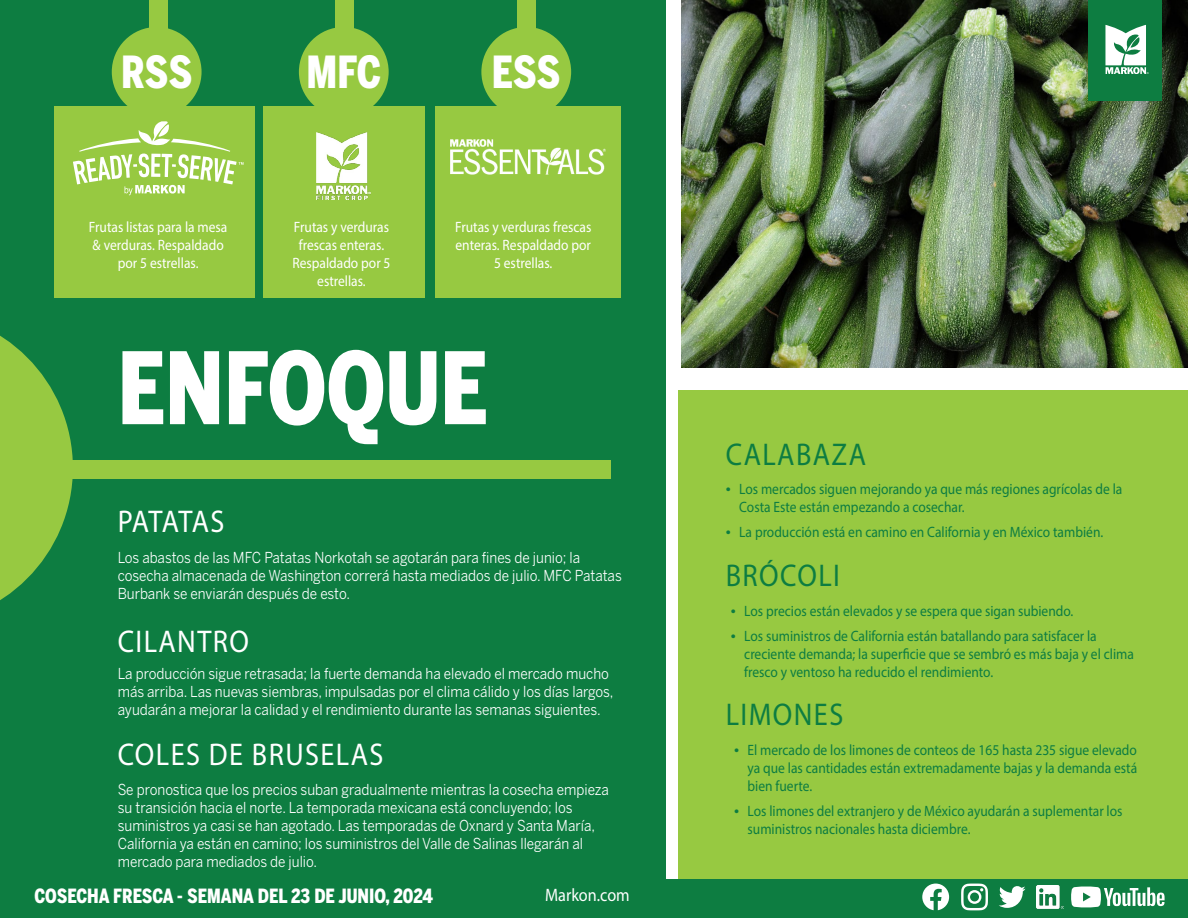
<style>
.page{position:relative;width:1188px;height:918px;background:#fff}
.page>*{position:absolute;margin:0;border:0;box-sizing:border-box;transform-origin:0 0}
.t1{font:900 98.7px "Benton Sans Cond";color:#fff;scale:.9 1}
.t2{font:900 43.95px "Benton Sans Cond";letter-spacing:-.01em;color:#fff;scale:.9 1}
.t3{font:31.5px "Myriad Pro";letter-spacing:.05em;color:#fff;scale:.9 1}
.t4{font:31.5px "Myriad Pro";letter-spacing:.05em;color:#0d7d41;scale:.9 1}
.t5{font:31.5px "Myriad Pro";letter-spacing:-.025em;color:#fff;scale:.9 1}
.t6{font:900 19.5px "Benton Sans Cond";color:#fff;scale:.9 1}
.t7{font:18px "Myriad Pro";color:#fff;scale:.9 1}
.t8{font:15px/18px "Benton Sans";color:#fff;scale:.9 1}
.t9{font:15px/18px "Myriad Pro";color:#0d7d41;scale:.9 1}
.t10{font:15px/18px "Myriad Pro";color:#fff;text-align:center;scale:.9 1}
.s1{font-size:18px}
</style>
<div class="page">
<img style="left:681px;top:0;width:507px;height:368px">
<div style="left:0;top:0;width:665px;height:918px;background:#0d7d41"></div>
<div style="left:1089px;top:0;width:73px;height:100px;background:#0d7d41"></div>
<svg style="left:0;top:335px;width:73px;height:265px"></svg>
<div style="left:0;top:461px;width:610px;height:18px;background:#97c941"></div>
<div style="left:678px;top:390px;width:510px;height:528px;background:#97c941"></div>
<div style="left:0;top:879px;width:1188px;height:39px;background:#0d7d41"></div>
<svg style="left:922px;top:884px;width:27px;height:26px"></svg>
<svg style="left:961px;top:884px;width:27px;height:26px"></svg>
<svg style="left:999px;top:886px;width:27px;height:22px"></svg>
<img style="left:1036px;top:886px;width:27px;height:22px">
<svg style="left:1071px;top:887px;width:94px;height:20px"></svg>
<svg style="left:1105px;top:25px;width:44px;height:48px"></svg>
<div style="left:149px;top:0;width:18px;height:39px;background:#97c941"></div>
<div style="left:335px;top:0;width:18px;height:39px;background:#97c941"></div>
<div style="left:517px;top:0;width:18px;height:39px;background:#97c941"></div>
<div style="left:112px;top:27px;width:90px;height:90px;background:#97c941;border-radius:50%"></div>
<div style="left:299px;top:27px;width:90px;height:90px;background:#97c941;border-radius:50%"></div>
<div style="left:481px;top:27px;width:90px;height:90px;background:#97c941;border-radius:50%"></div>
<div style="left:54px;top:106px;width:201px;height:191px;background:#97c941"></div>
<div style="left:263px;top:106px;width:162px;height:191px;background:#97c941"></div>
<div style="left:435px;top:106px;width:186px;height:191px;background:#97c941"></div>
<svg style="left:73px;top:121px;width:171px;height:74px"></svg>
<img style="left:317px;top:132px;width:54px;height:68px">
<img style="left:450px;top:140px;width:155px;height:35px">
<h2 class="t2" style="left:121px;top:46px;width:81px">RSS</h2>
<h2 class="t2" style="left:307px;top:46px;width:84px">MFC</h2>
<h2 class="t2" style="left:492px;top:46px;width:78px">ESS</h2>
<p class="t10" style="left:89px;top:218px;width:155px">Frutas listas para la mesa &amp; verduras. Respaldado por 5 estrellas.</p>
<p class="t10" style="left:292px;top:218px;width:111px">Frutas y verduras frescas enteras.<br>Respaldado por 5 estrellas.</p>
<p class="t10" style="left:455px;top:218px;width:153px">Frutas y verduras frescas enteras. Respaldado por<br>5 estrellas.</p>
<h1 class="t1" style="left:118px;top:330px;width:413px">ENFOQUE</h1>
<h3 class="t5" style="left:118px;top:502px;width:120px">PATATAS</h3>
<p class="t8" style="left:118px;top:548px;width:562px">Los abastos de las MFC Patatas Norkotah se agotarán para fines de junio; la cosecha almacenada de Washington correrá hasta mediados de julio. MFC Patatas<br>Burbank se enviarán después de esto.</p>
<h3 class="t3" style="left:118px;top:622px;width:148px">CILANTRO</h3>
<p class="t8" style="left:118px;top:665px;width:552px">La producción sigue retrasada; la fuerte demanda ha elevado el mercado mucho más arriba. Las nuevas siembras, impulsadas por el clima cálido y los días largos, ayudarán a mejorar la calidad y el rendimiento durante las semanas siguientes.</p>
<h3 class="t3" style="left:118px;top:735px;width:297px">COLES DE BRUSELAS</h3>
<p class="t8" style="left:118px;top:780px;width:547px">Se pronostica que los precios suban gradualmente mientras la cosecha empieza su transición hacia el norte. La temporada mexicana está concluyendo; los suministros ya casi se han agotado. Las temporadas de Oxnard y Santa María, California ya están en camino; los suministros del Valle de Salinas llegarán al mercado para mediados de julio.</p>
<h3 class="t6" style="left:34px;top:884px;width:444px">COSECHA FRESCA - SEMANA DEL 23 DE JUNIO, 2024</h3>
<p class="t7" style="left:545px;top:884px;width:96px">Markon.com</p>
<h3 class="t4" style="left:726px;top:435px;width:157px">CALABAZA</h3>
<p class="t9" style="left:739px;top:480px;width:427px;text-indent:-14px"><span class="s1">•</span> Los mercados siguen mejorando ya que más regiones agrícolas de la<br>Costa Este están empezando a cosechar.</p>
<p class="t9" style="left:726px;top:523px;width:421px"><span class="s1">•</span> La producción está en camino en California y en México también.</p>
<h3 class="t4" style="left:726px;top:556px;width:128px">BRÓCOLI</h3>
<p class="t9" style="left:731px;top:602px;width:382px"><span class="s1">•</span> Los precios están elevados y se espera que sigan subiendo.</p>
<p class="t9" style="left:744px;top:626px;width:434px;text-indent:-14px"><span class="s1">•</span> Los suministros de California están batallando para satisfacer la creciente demanda; la superficie que se sembró es más baja y el clima fresco y ventoso ha reducido el rendimiento.</p>
<h3 class="t4" style="left:726px;top:695px;width:132px">LIMONES</h3>
<p class="t9" style="left:748px;top:741px;width:434px;text-align:justify;text-indent:-14px"><span class="s1">•</span> El mercado de los limones de conteos de 165 hasta 235 sigue elevado ya que las cantidades están extremadamente bajas y la demanda está bien fuerte.</p>
<p class="t9" style="left:748px;top:801px;width:418px;text-indent:-14px"><span class="s1">•</span> Los limones del extranjero y de México ayudarán a suplementar los suministros nacionales hasta diciembre.</p>
</div>
